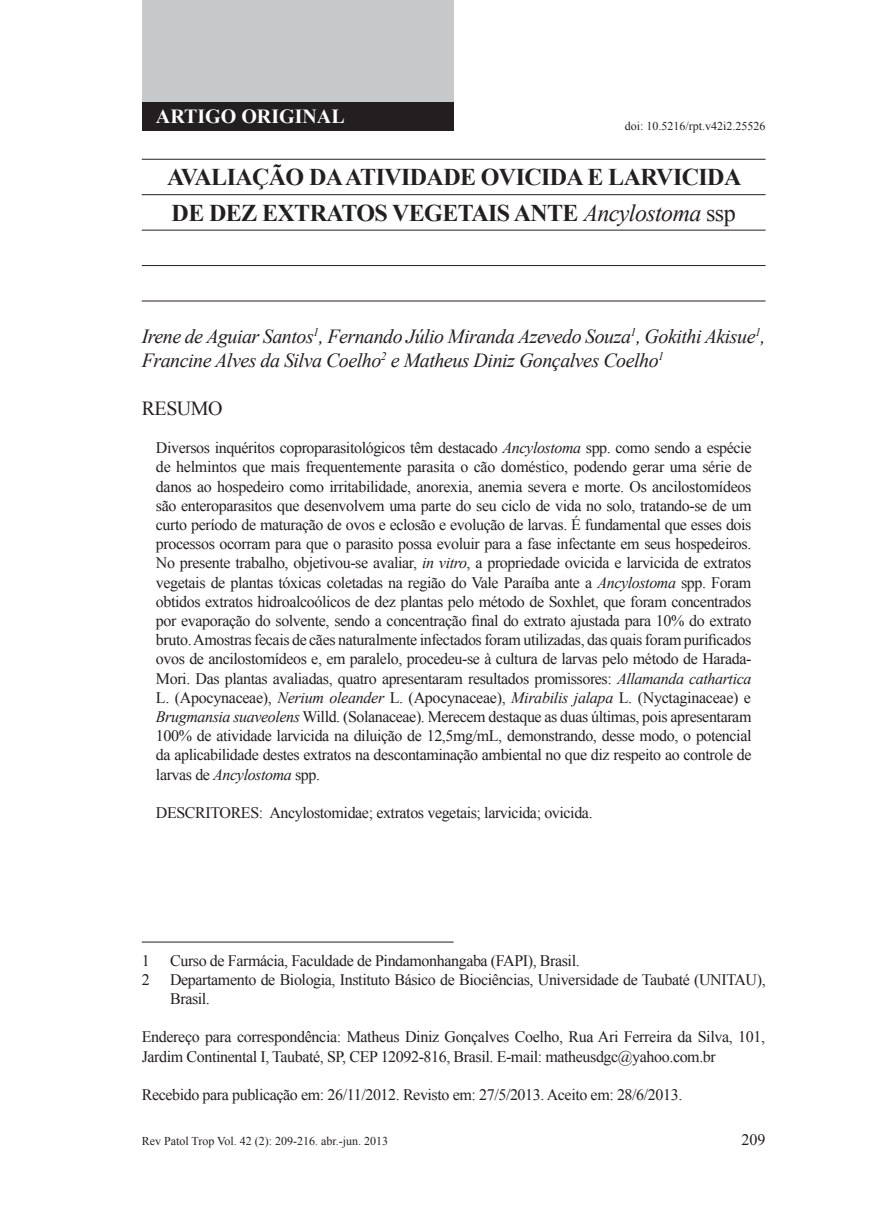
<style>
.page{position:relative;width:879px;height:1219px;background:#fff}
.page>*{position:absolute;margin:0;border:0;box-sizing:border-box;transform-origin:0 0}
.t1{font:700 24px/35.6px "Times New Roman";letter-spacing:-.025em;color:#231f20}
.t2{font:italic 20px/24px "Times New Roman";letter-spacing:-.025em;color:#231f20}
.t3{font:700 20px "Times New Roman";color:#fff}
.t4{font:20px "Times New Roman";letter-spacing:-.025em;color:#231f20}
.t5{font:16px/19.2px "Times New Roman";letter-spacing:-.025em;color:#231f20}
.t6{font:12px "Times New Roman";color:#231f20}
.s1{font-weight:400;font-style:italic}
.s2{font-weight:400}
.s3{font-style:italic}
</style>
<div class="page">
<div style="left:142px;top:0;width:312px;height:102px;background:#c7c8ca"></div>
<div style="left:142px;top:102px;width:312px;height:28px;background:#231f20"></div>
<hr style="left:142px;top:159px;width:623px;height:1px;background:#231f20">
<hr style="left:142px;top:194px;width:623px;height:1px;background:#231f20">
<hr style="left:142px;top:230px;width:623px;height:1px;background:#231f20">
<hr style="left:142px;top:265px;width:623px;height:1px;background:#231f20">
<hr style="left:142px;top:300px;width:623px;height:1px;background:#231f20">
<hr style="left:142px;top:942px;width:312px;height:1px;background:#231f20">
<p class="t3" style="left:156px;top:102px;width:190px">ARTIGO ORIGINAL</p>
<p class="t6" style="left:625px;top:118px;width:142px">doi: 10.5216/rpt.v42i2.25526</p>
<h1 class="t1" style="left:167px;top:159px;width:575px">AVALIAÇÃO DA ATIVIDADE OVICIDA E LARVICIDA<br>DE DEZ EXTRATOS VEGETAIS ANTE <span class="s1">Ancylostoma</span> <span class="s2">ssp</span></h1>
<p class="t2" style="left:142px;top:324px;width:625px">Irene de Aguiar Santos<sup>1</sup>, Fernando Júlio Miranda Azevedo Souza<sup>1</sup>, Gokithi Akisue<sup>1</sup>,<br>Francine Alves da Silva Coelho<sup>2</sup> e Matheus Diniz Gonçalves Coelho<sup>1</sup></p>
<p class="t4" style="left:142px;top:395px;width:82px">RESUMO</p>
<p class="t5" style="left:156px;top:438px;width:597px;text-align:justify">Diversos inquéritos coproparasitológicos têm destacado <span class="s3">Ancylostoma</span> spp. como sendo a espécie de helmintos que mais frequentemente parasita o cão doméstico, podendo gerar uma série de danos ao hospedeiro como irritabilidade, anorexia, anemia severa e morte. Os ancilostomídeos são enteroparasitos que desenvolvem uma parte do seu ciclo de vida no solo, tratando-se de um curto período de maturação de ovos e eclosão e evolução de larvas. É fundamental que esses dois processos ocorram para que o parasito possa evoluir para a fase infectante em seus hospedeiros.<br>No presente trabalho, objetivou-se avaliar, <span class="s3">in vitro</span>, a propriedade ovicida e larvicida de extratos vegetais de plantas tóxicas coletadas na região do Vale Paraíba ante a <span class="s3">Ancylostoma</span> spp. Foram obtidos extratos hidroalcoólicos de dez plantas pelo método de Soxhlet, que foram concentrados por evaporação do solvente, sendo a concentração final do extrato ajustada para 10% do extrato bruto. Amostras fecais de cães naturalmente infectados foram utilizadas, das quais foram purificados ovos de ancilostomídeos e, em paralelo, procedeu-se à cultura de larvas pelo método de Harada-Mori. Das plantas avaliadas, quatro apresentaram resultados promissores: <span class="s3">Allamanda cathartica </span>L. (Apocynaceae), <span class="s3">Nerium oleander</span> L. (Apocynaceae), <span class="s3">Mirabilis jalapa</span> L. (Nyctaginaceae) e <span class="s3">Brugmansia suaveolens</span> Willd. (Solanaceae). Merecem destaque as duas últimas, pois apresentaram 100% de atividade larvicida na diluição de 12,5mg/mL, demonstrando, desse modo, o potencial da aplicabilidade destes extratos na descontaminação ambiental no que diz respeito ao controle de larvas de <span class="s3">Ancylostoma</span> spp.</p>
<p class="t5" style="left:156px;top:803px;width:438px">DESCRITORES: Ancylostomidae; extratos vegetais; larvicida; ovicida.</p>
<p class="t5" style="left:142px;top:950px;width:9px">1</p>
<p class="t5" style="left:170px;top:950px;width:411px">Curso de Farmácia, Faculdade de Pindamonhangaba (FAPI), Brasil.</p>
<p class="t5" style="left:142px;top:969px;width:9px">2</p>
<p class="t5" style="left:170px;top:969px;width:597px">Departamento de Biologia, Instituto Básico de Biociências, Universidade de Taubaté (UNITAU),<br>Brasil.</p>
<p class="t5" style="left:142px;top:1027px;width:625px">Endereço para correspondência: Matheus Diniz Gonçalves Coelho, Rua Ari Ferreira da Silva, 101,<br>Jardim Continental I, Taubaté, SP, CEP 12092-816, Brasil. E-mail: matheusdgc@yahoo.com.br</p>
<p class="t5" style="left:142px;top:1085px;width:542px">Recebido para publicação em: 26/11/2012. Revisto em: 27/5/2013. Aceito em: 28/6/2013.</p>
<p class="t6" style="left:142px;top:1133px;width:248px">Rev Patol Trop Vol. 42 (2): 209-216. abr.-jun. 2013</p>
<p class="t5" style="left:741px;top:1130px;width:25px">209</p>
</div>
